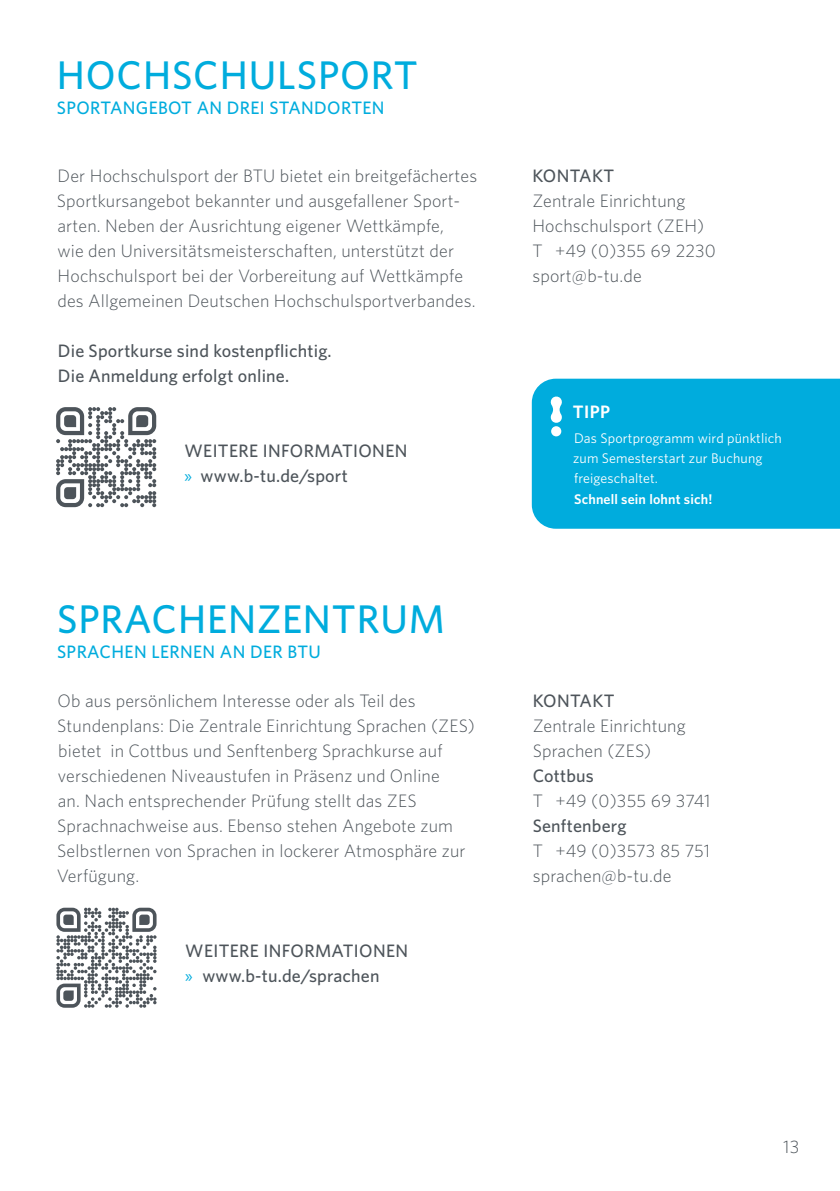
<style>
.page{position:relative;width:840px;height:1191px;background:#fff}
.page>*{position:absolute;margin:0;border:0;box-sizing:border-box;transform-origin:0 0}
.t1{font:500 40px "Whitney";letter-spacing:.02em;color:#00acdd}
.t2{font:300 18px/25px "Whitney";letter-spacing:.01em;color:#4d545a}
.t3{font:500 18px/25px "Whitney";letter-spacing:.01em;color:#4d545a}
.t4{font:500 18px "Whitney";letter-spacing:.02em;color:#00acdd}
.t5{font:600 18px "Whitney";color:#fff}
.t6{font:14px/20px "Whitney";letter-spacing:.01em;color:#fff}
.t7{font:600 14px "Whitney";letter-spacing:.01em;color:#fff}
.s1{font-family:"Myriad Pro";font-weight:400;color:#00acdd}
</style>
<div class="page">
<svg style="left:56px;top:407px;width:100px;height:100px"></svg>
<svg style="left:56px;top:907px;width:100px;height:100px"></svg>
<div style="left:531px;top:379px;width:308px;height:150px;background:#00acdd"></div>
<svg style="left:550px;top:396px;width:12px;height:27px"></svg>
<div style="left:551px;top:426px;width:10px;height:10px;background:#fff;border-radius:50%"></div>
<h1 class="t1" style="left:57px;top:48px;width:362px">HOCHSCHULSPORT</h1>
<p class="t4" style="left:57px;top:96px;width:329px">SPORTANGEBOT AN DREI STANDORTEN</p>
<p class="t2" style="left:57px;top:162px;width:421px">Der Hochschulsport der BTU bietet ein breitgefächertes Sportkursangebot bekannter und ausgefallener Sport&shy;arten. Neben der Ausrichtung eigener Wettkämpfe,<br>wie den Universitätsmeisterschaften, unterstützt der Hochschulsport bei der Vorbereitung auf Wettkämpfe des Allgemeinen Deutschen Hochschulsportverbandes.</p>
<p class="t3" style="left:58px;top:338px;width:275px">Die Sportkurse sind kostenpflichtig.<br>Die Anmeldung erfolgt online.</p>
<p class="t3" style="left:184px;top:438px;width:224px">WEITERE INFORMATIONEN <span class="s1">»</span> www.b-tu.de/sport</p>
<h1 class="t1" style="left:57px;top:592px;width:389px">SPRACHENZENTRUM</h1>
<p class="t4" style="left:57px;top:639px;width:265px">SPRACHEN LERNEN AN DER BTU</p>
<p class="t2" style="left:57px;top:687px;width:419px">Ob aus persönlichem Interesse oder als Teil des Stundenplans: Die Zentrale Einrichtung Sprachen (ZES) bietet in Cottbus und Senftenberg Sprachkurse auf verschiedenen Niveaustufen in Präsenz und Online<br>an. Nach entsprechender Prüfung stellt das ZES Sprachnachweise aus. Ebenso stehen Angebote zum Selbstlernen von Sprachen in lockerer Atmosphäre zur Verfügung.</p>
<p class="t3" style="left:185px;top:938px;width:224px">WEITERE INFORMATIONEN <span class="s1">»</span> www.b-tu.de/sprachen</p>
<p class="t3" style="left:532px;top:163px;width:83px">KONTAKT</p>
<p class="t2" style="left:532px;top:187px;width:185px">Zentrale Einrichtung<br>Hochschulsport (ZEH)<br>T +49 (0)355 69 2230 sport@b-tu.de</p>
<p class="t5" style="left:572px;top:400px;width:39px">TIPP</p>
<p class="t6" style="left:572px;top:428px;width:210px">Das Sportprogramm wird pünktlich zum Semesterstart zur Buchung freigeschaltet.</p>
<p class="t7" style="left:574px;top:489px;width:139px">Schnell sein lohnt sich!</p>
<p class="t3" style="left:532px;top:688px;width:83px">KONTAKT</p>
<p class="t2" style="left:532px;top:712px;width:154px">Zentrale Einrichtung<br>Sprachen (ZES)</p>
<p class="t3" style="left:532px;top:763px;width:63px">Cottbus</p>
<p class="t2" style="left:532px;top:787px;width:179px">T +49 (0)355 69 3741</p>
<p class="t3" style="left:532px;top:813px;width:95px">Senftenberg</p>
<p class="t2" style="left:532px;top:837px;width:179px">T +49 (0)3573 85 751 sprachen@b-tu.de</p>
<p class="t2" style="left:782px;top:1133px;width:18px">13</p>
</div>
